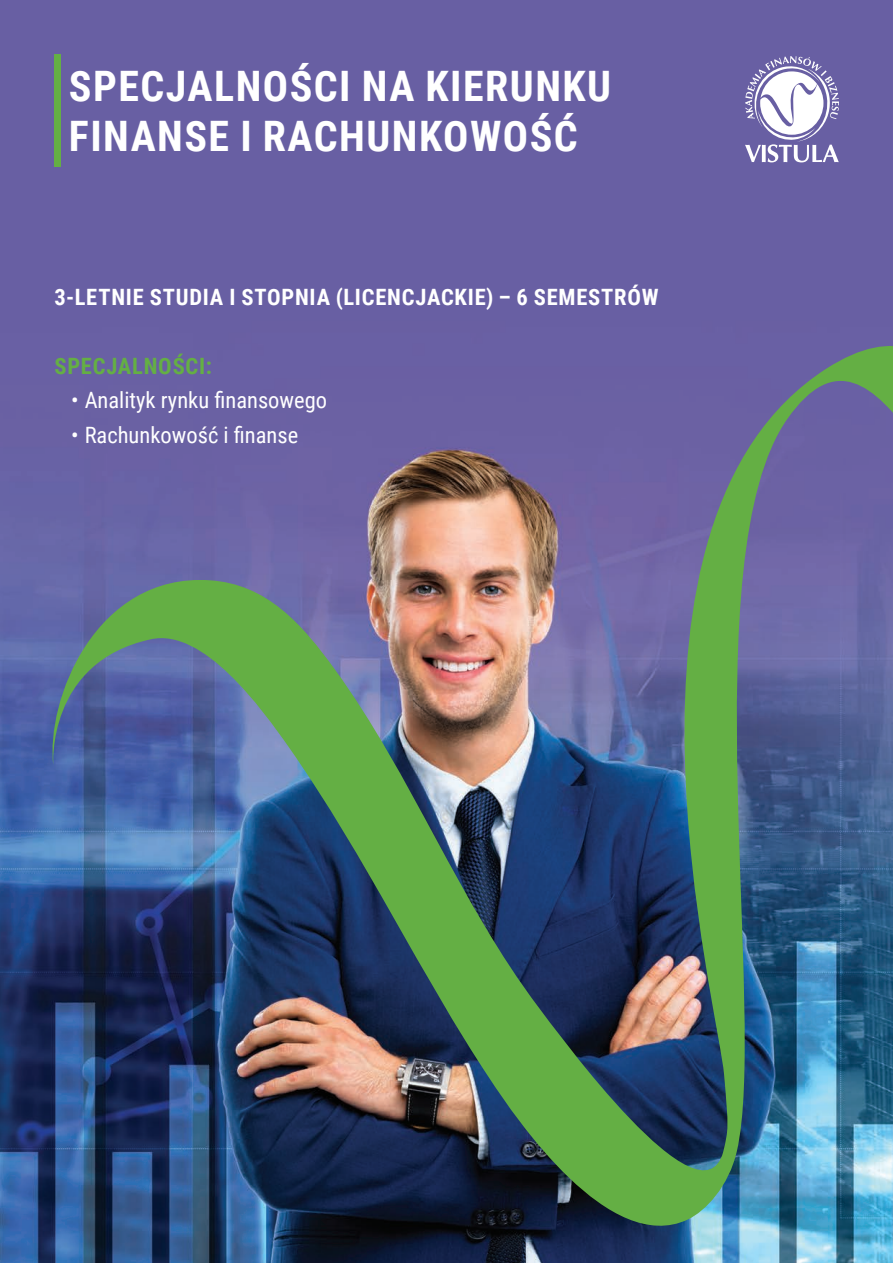
<style>
.page{position:relative;width:893px;height:1263px;background:#fff}
.page>*{position:absolute;margin:0;border:0;box-sizing:border-box;transform-origin:0 0}
.t1{font:700 42px "Roboto Condensed";letter-spacing:.035em;color:#fff}
.t2{font:700 22.5px "Roboto Condensed";letter-spacing:.035em;color:#fff}
.t3{font:22.5px "Roboto Condensed";color:#fff}
.t4{font:700 22.5px "Roboto Condensed";letter-spacing:.035em;color:#64af44}
</style>
<div class="page">
<img style="left:0;top:0;width:893px;height:1263px">
<svg style="left:745px;top:56px;width:94px;height:106px"></svg>
<div style="left:54px;top:54px;width:7px;height:113px;background:#64af44"></div>
<img style="left:46px;top:276px;width:847px;height:980px">
<p class="t1" style="left:69px;top:56px;width:544px">SPECJALNOŚCI NA KIERUNKU</p>
<p class="t1" style="left:69px;top:107px;width:510px">FINANSE I RACHUNKOWOŚĆ</p>
<p class="t2" style="left:54px;top:281px;width:606px">3-LETNIE STUDIA I STOPNIA (LICENCJACKIE) – 6 SEMESTRÓW</p>
<p class="t4" style="left:54px;top:350px;width:159px">SPECJALNOŚCI:</p>
<p class="t3" style="left:71px;top:384px;width:258px">• Analityk rynku finansowego</p>
<p class="t3" style="left:71px;top:419px;width:229px">• Rachunkowość i finanse</p>
</div>
